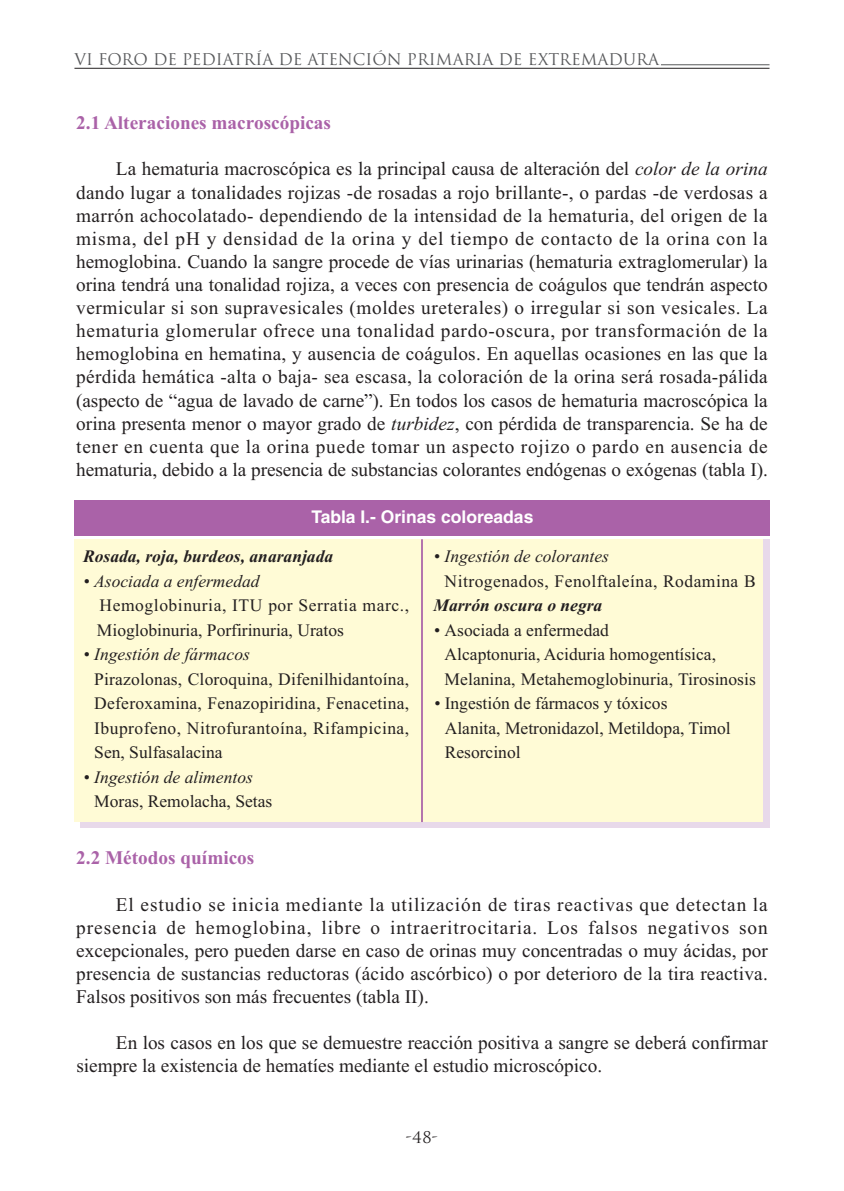
<style>
.page{position:relative;width:844px;height:1191px;background:#fff}
.page>*{position:absolute;margin:0;border:0;box-sizing:border-box;transform-origin:0 0}
.t1{font:19.25px/23.1px "Times New Roman";color:#231f20;text-align:justify}
.t2{font:700 19.25px "Times New Roman";color:#aa62a8}
.t3{font:17.5px/24.5px "Times New Roman";color:#231f20}
.t4{font:italic 17.5px "Times New Roman";color:#231f20}
.t5{font:italic 700 17.5px "Times New Roman";color:#231f20}
.t6{font:17.5px "Times New Roman";letter-spacing:.025em;color:#231f20}
.t7{font:700 17.5px "Helvetica";color:#fff}
.t8{font:15.75px "Trajan";color:#57585a}
.t9{font:15.75px "Trajan";color:#231f20}
.s1{font-style:italic}
</style>
<div class="page">
<div style="left:80px;top:539px;width:689px;height:289px;background:#e8d9ea"></div>
<hr style="left:660px;top:64px;width:109px;height:1px;background:#57585a">
<hr style="left:74px;top:68px;width:695px;height:1px;background:#231f20">
<div style="left:74px;top:539px;width:689px;height:283px;background:#fffbd6"></div>
<div style="left:74px;top:500px;width:695px;height:35px;background:#aa62a8"></div>
<hr style="left:421px;top:539px;width:2px;height:283px;background:#aa62a8">
<p class="t8" style="left:74px;top:50px;width:586px">VI FORO DE PEDIATRÍA DE ATENCIÓN PRIMARIA DE EXTREMADURA</p>
<p class="t2" style="left:76px;top:111px;width:256px">2.1 Alteraciones macroscópicas</p>
<p class="t1" style="left:76px;top:157px;width:693px;text-indent:40px">La hematuria macroscópica es la principal causa de alteración del <span class="s1">color de la orina </span>dando lugar a tonalidades rojizas -de rosadas a rojo brillante-, o pardas -de verdosas a marrón achocolatado- dependiendo de la intensidad de la hematuria, del origen de la misma, del pH y densidad de la orina y del tiempo de contacto de la orina con la hemoglobina. Cuando la sangre procede de vías urinarias (hematuria extraglomerular) la orina tendrá una tonalidad rojiza, a veces con presencia de coágulos que tendrán aspecto vermicular si son supravesicales (moldes ureterales) o irregular si son vesicales. La hematuria glomerular ofrece una tonalidad pardo-oscura, por transformación de la hemoglobina en hematina, y ausencia de coágulos. En aquellas ocasiones en las que la pérdida hemática -alta o baja- sea escasa, la coloración de la orina será rosada-pálida (aspecto de “agua de lavado de carne”). En todos los casos de hematuria macroscópica la orina presenta menor o mayor grado de <span class="s1">turbidez</span>, con pérdida de transparencia. Se ha de tener en cuenta que la orina puede tomar un aspecto rojizo o pardo en ausencia de hematuria, debido a la presencia de substancias colorantes endógenas o exógenas (tabla I).</p>
<p class="t7" style="left:311px;top:510px;width:223px">Tabla I.- Orinas coloreadas</p>
<p class="t5" style="left:83px;top:546px;width:251px">Rosada, roja, burdeos, anaranjada</p>
<p class="t4" style="left:84px;top:570px;width:177px">• Asociada a enfermedad</p>
<p class="t3" style="left:97px;top:593px;width:313px">Hemoglobinuria, ITU por Serratia marc.,<br>Mioglobinuria, Porfirinuria, Uratos</p>
<p class="t4" style="left:84px;top:644px;width:167px">• Ingestión de fármacos</p>
<p class="t3" style="left:94px;top:666px;width:316px;text-align:justify">Pirazolonas, Cloroquina, Difenilhidantoína, Deferoxamina, Fenazopiridina, Fenacetina, Ibuprofeno, Nitrofurantoína, Rifampicina, Sen, Sulfasalacina</p>
<p class="t4" style="left:84px;top:766px;width:170px">• Ingestión de alimentos</p>
<p class="t3" style="left:94px;top:789px;width:179px">Moras, Remolacha, Setas</p>
<p class="t4" style="left:434px;top:546px;width:176px">• Ingestión de colorantes</p>
<p class="t6" style="left:444px;top:570px;width:312px">Nitrogenados, Fenolftaleína, Rodamina B</p>
<p class="t5" style="left:433px;top:595px;width:170px">Marrón oscura o negra</p>
<p class="t3" style="left:444px;top:617px;width:313px;text-indent:-10px"><span class="s1">•</span> Asociada a enfermedad<br>Alcaptonuria, Aciduria homogentísica,<br>Melanina, Metahemoglobinuria, Tirosinosis</p>
<p class="t3" style="left:444px;top:691px;width:287px;text-indent:-10px"><span class="s1">•</span> Ingestión de fármacos y tóxicos<br>Alanita, Metronidazol, Metildopa, Timol<br>Resorcinol</p>
<p class="t2" style="left:76px;top:846px;width:180px">2.2 Métodos químicos</p>
<p class="t1" style="left:76px;top:892px;width:693px;text-indent:40px">El estudio se inicia mediante la utilización de tiras reactivas que detectan la presencia de hemoglobina, libre o intraeritrocitaria. Los falsos negativos son excepcionales, pero pueden darse en caso de orinas muy concentradas o muy ácidas, por presencia de sustancias reductoras (ácido ascórbico) o por deterioro de la tira reactiva.<br>Falsos positivos son más frecuentes (tabla II).</p>
<p class="t1" style="left:76px;top:1031px;width:692px;text-indent:40px">En los casos en los que se demuestre reacción positiva a sangre se deberá confirmar siempre la existencia de hematíes mediante el estudio microscópico.</p>
<p class="t9" style="left:406px;top:1128px;width:34px">-48-</p>
</div>
